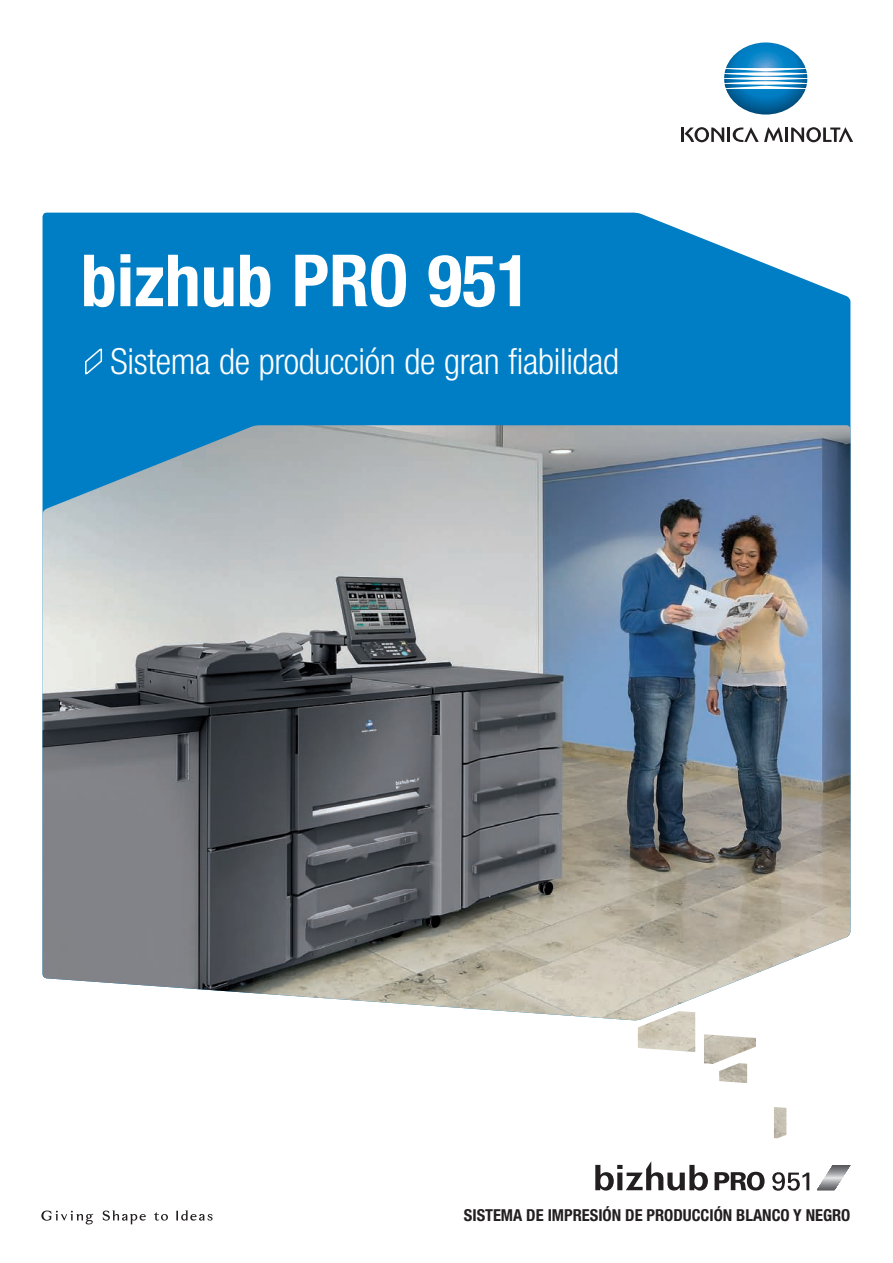
<style>
.page{position:relative;width:893px;height:1263px;background:#fff}
.page>*{position:absolute;margin:0;border:0;box-sizing:border-box;transform-origin:0 0}
.t1{font:700 condensed 72px "Helvetica Neue LTW1 G";color:#fff}
.t2{font:300 condensed 36px "Helvetica Neue LTW1 G";letter-spacing:-.01em;color:#fff}
.t3{font:700 condensed 16.5px "Helvetica Neue LTW1 G";color:#231f20}
</style>
<div class="page">
<div style="left:43px;top:213px;width:807px;height:212px;background:#007ec5"></div>
<img style="left:724px;top:42px;width:83px;height:73px">
<hr style="left:785px;top:128px;width:3px;height:14px;background:#231f20">
<svg style="left:791px;top:127px;width:62px;height:15px"></svg>
<svg style="left:681px;top:127px;width:102px;height:15px"></svg>
<svg style="left:103px;top:1210px;width:43px;height:14px"></svg>
<svg style="left:176px;top:1210px;width:37px;height:10px"></svg>
<svg style="left:41px;top:1210px;width:52px;height:14px"></svg>
<svg style="left:154px;top:1212px;width:14px;height:9px"></svg>
<svg style="left:84px;top:348px;width:19px;height:28px"></svg>
<img style="left:43px;top:425px;width:807px;height:595px">
<img style="left:774px;top:1107px;width:12px;height:31px">
<img style="left:638px;top:1011px;width:57px;height:41px">
<img style="left:704px;top:1034px;width:52px;height:30px">
<img style="left:719px;top:1063px;width:28px;height:20px">
<svg style="left:595px;top:1161px;width:113px;height:29px"></svg>
<svg style="left:715px;top:1172px;width:50px;height:18px"></svg>
<svg style="left:772px;top:1172px;width:37px;height:19px"></svg>
<hr style="left:817px;top:1190px;width:33px;height:1px;background:#59595c">
<hr style="left:817px;top:1189px;width:33px;height:1px;background:#616164">
<hr style="left:817px;top:1188px;width:33px;height:1px;background:#696a6d">
<hr style="left:817px;top:1187px;width:33px;height:1px;background:#727376">
<hr style="left:817px;top:1186px;width:33px;height:1px;background:#7b7d80">
<hr style="left:817px;top:1185px;width:33px;height:1px;background:#86888b">
<hr style="left:817px;top:1184px;width:33px;height:1px;background:#909295">
<hr style="left:817px;top:1183px;width:33px;height:1px;background:#9c9ea1">
<hr style="left:817px;top:1182px;width:33px;height:1px;background:#aaabaf">
<hr style="left:817px;top:1181px;width:33px;height:1px;background:#b7b8bb">
<hr style="left:817px;top:1180px;width:33px;height:1px;background:#c6c7c9">
<hr style="left:817px;top:1179px;width:33px;height:1px;background:#d4d5d7">
<hr style="left:817px;top:1178px;width:33px;height:1px;background:#e3e4e6">
<hr style="left:817px;top:1177px;width:33px;height:1px;background:#dadbdd">
<hr style="left:817px;top:1176px;width:33px;height:1px;background:#cbccce">
<hr style="left:817px;top:1175px;width:33px;height:1px;background:#bdbec1">
<hr style="left:817px;top:1174px;width:33px;height:1px;background:#afb0b4">
<hr style="left:817px;top:1173px;width:33px;height:1px;background:#a0a2a5">
<hr style="left:817px;top:1172px;width:33px;height:1px;background:#949699">
<hr style="left:817px;top:1171px;width:33px;height:1px;background:#898b8e">
<hr style="left:817px;top:1170px;width:33px;height:1px;background:#7e8083">
<hr style="left:817px;top:1169px;width:33px;height:1px;background:#757679">
<hr style="left:817px;top:1168px;width:33px;height:1px;background:#6c6c6f">
<hr style="left:817px;top:1167px;width:33px;height:1px;background:#646467">
<hr style="left:817px;top:1166px;width:33px;height:1px;background:#5d5d60">
<hr style="left:817px;top:1165px;width:33px;height:1px;background:#58595b">
<h1 class="t1" style="left:81px;top:237px;width:452px">bizhub PRO 951</h1>
<h2 class="t2" style="left:111px;top:340px;width:510px">Sistema de producción de gran fiabilidad</h2>
<p class="t3" style="left:464px;top:1205px;width:388px">SISTEMA DE IMPRESIÓN DE PRODUCCIÓN BLANCO Y NEGRO</p>
</div>
